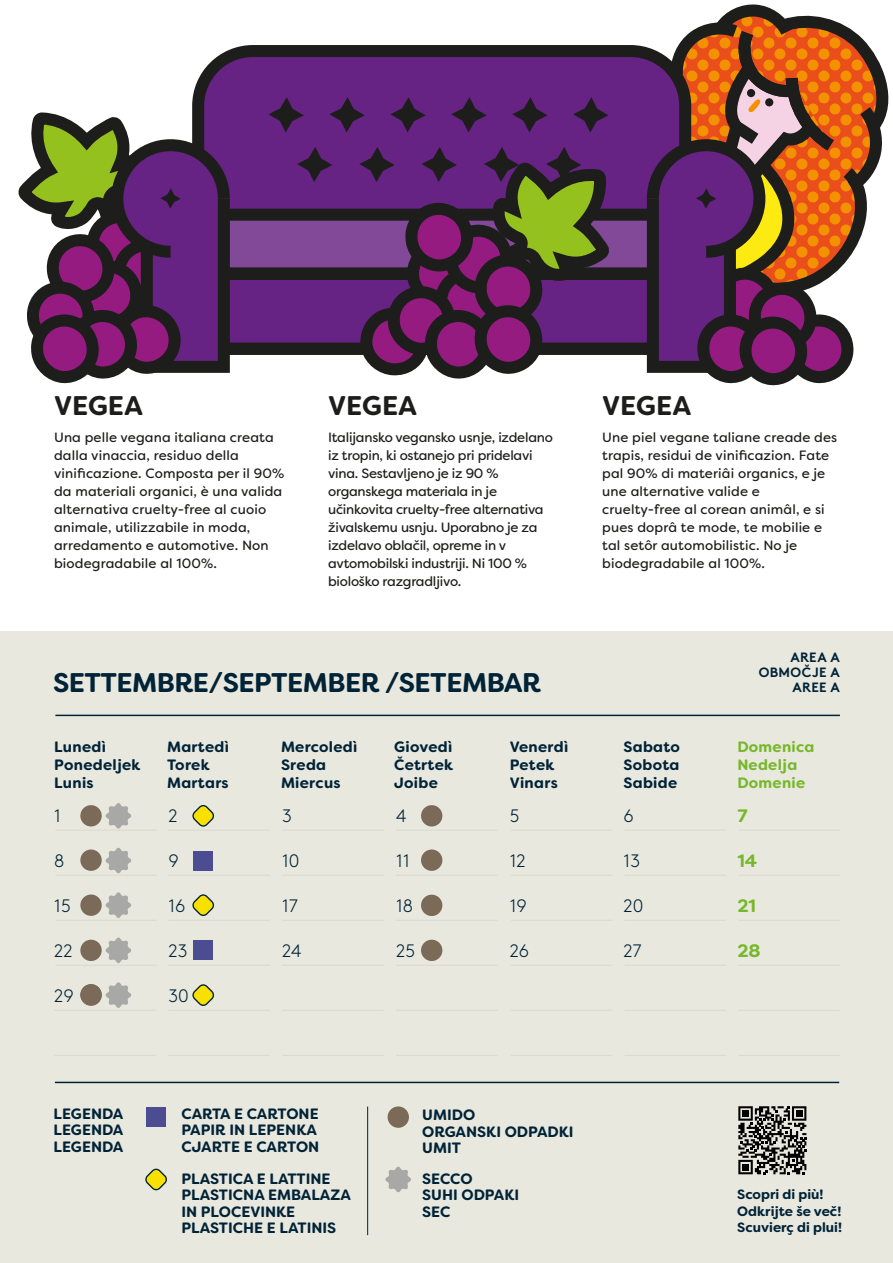
<style>
.page{position:relative;width:893px;height:1263px;background:#fff}
.page>*{position:absolute;margin:0;border:0;box-sizing:border-box;transform-origin:0 0}
.t1{font:700 27px "Filson Soft";letter-spacing:-.02em;color:#002337}
.t2{font:700 27px "Filson Soft";color:#1d1d1b}
.t3{font:300 18px "Brown";color:#002337}
.t4{font:700 18px "Filson Soft";color:#76b82b}
.t5{font:700 15px/16.5px "Filson Soft";color:#002337}
.t6{font:700 15px/18px "Filson Soft";letter-spacing:.02em;color:#002337}
.t7{font:700 15px/18px "Filson Soft";letter-spacing:.02em;color:#76b82b}
.t8{font:13.5px/18px "Filson Soft";letter-spacing:.01em;color:#1d1d1b}
.t9{font:13.5px/18px "Filson Soft";letter-spacing:-.02em;color:#1d1d1b}
.t10{font:700 13.5px/16.5px "Filson Soft";color:#002337}
.t11{font:700 13.5px/15px "Brown";letter-spacing:.02em;color:#002337;text-align:right}
</style>
<div class="page">
<div style="left:177px;top:274px;width:529px;height:75px;background:#662383"></div>
<div style="left:236px;top:163px;width:405px;height:46px;background:#662383"></div>
<div style="left:177px;top:215px;width:529px;height:59px;background:#814997;border-radius:19px"></div>
<div style="left:171px;top:209px;width:541px;height:71px;border:12px solid #1d1d1b;border-radius:19px"></div>
<div style="left:171px;top:268px;width:541px;height:87px;border:12px solid #1d1d1b"></div>
<svg style="left:297px;top:163px;width:35px;height:19px"></svg>
<svg style="left:205px;top:45px;width:436px;height:118px;background:#5a2371"></svg>
<svg style="left:641px;top:4px;width:248px;height:382px"></svg>
<svg style="left:18px;top:68px;width:218px;height:316px"></svg>
<svg style="left:353px;top:147px;width:266px;height:232px"></svg>
<div style="left:0;top:631px;width:893px;height:632px;background:#e9e8de"></div>
<hr style="left:55px;top:715px;width:785px;height:1px;background:#002337">
<hr style="left:55px;top:830px;width:102px;height:1px;background:#dad9d0">
<hr style="left:55px;top:875px;width:102px;height:1px;background:#dad9d0">
<hr style="left:55px;top:920px;width:102px;height:1px;background:#dad9d0">
<hr style="left:55px;top:965px;width:102px;height:1px;background:#dad9d0">
<hr style="left:54px;top:1010px;width:102px;height:1px;background:#dad9d0">
<hr style="left:54px;top:1055px;width:102px;height:1px;background:#dad9d0">
<hr style="left:168px;top:830px;width:102px;height:1px;background:#dad9d0">
<hr style="left:168px;top:875px;width:102px;height:1px;background:#dad9d0">
<hr style="left:168px;top:920px;width:102px;height:1px;background:#dad9d0">
<hr style="left:168px;top:965px;width:102px;height:1px;background:#dad9d0">
<hr style="left:168px;top:1010px;width:102px;height:1px;background:#dad9d0">
<hr style="left:168px;top:1055px;width:102px;height:1px;background:#dad9d0">
<hr style="left:282px;top:830px;width:102px;height:1px;background:#dad9d0">
<hr style="left:282px;top:875px;width:102px;height:1px;background:#dad9d0">
<hr style="left:282px;top:920px;width:102px;height:1px;background:#dad9d0">
<hr style="left:282px;top:965px;width:102px;height:1px;background:#dad9d0">
<hr style="left:282px;top:1010px;width:102px;height:1px;background:#dad9d0">
<hr style="left:282px;top:1055px;width:102px;height:1px;background:#dad9d0">
<hr style="left:396px;top:830px;width:101px;height:1px;background:#dad9d0">
<hr style="left:396px;top:875px;width:101px;height:1px;background:#dad9d0">
<hr style="left:396px;top:920px;width:101px;height:1px;background:#dad9d0">
<hr style="left:396px;top:965px;width:101px;height:1px;background:#dad9d0">
<hr style="left:396px;top:1010px;width:101px;height:1px;background:#dad9d0">
<hr style="left:396px;top:1055px;width:101px;height:1px;background:#dad9d0">
<hr style="left:511px;top:830px;width:101px;height:1px;background:#dad9d0">
<hr style="left:511px;top:875px;width:101px;height:1px;background:#dad9d0">
<hr style="left:511px;top:920px;width:101px;height:1px;background:#dad9d0">
<hr style="left:511px;top:965px;width:101px;height:1px;background:#dad9d0">
<hr style="left:511px;top:1010px;width:101px;height:1px;background:#dad9d0">
<hr style="left:511px;top:1055px;width:101px;height:1px;background:#dad9d0">
<hr style="left:625px;top:830px;width:101px;height:1px;background:#dad9d0">
<hr style="left:625px;top:875px;width:101px;height:1px;background:#dad9d0">
<hr style="left:625px;top:920px;width:101px;height:1px;background:#dad9d0">
<hr style="left:625px;top:965px;width:101px;height:1px;background:#dad9d0">
<hr style="left:625px;top:1010px;width:101px;height:1px;background:#dad9d0">
<hr style="left:625px;top:1055px;width:101px;height:1px;background:#dad9d0">
<hr style="left:738px;top:830px;width:102px;height:1px;background:#dad9d0">
<hr style="left:738px;top:875px;width:102px;height:1px;background:#dad9d0">
<hr style="left:738px;top:920px;width:102px;height:1px;background:#dad9d0">
<hr style="left:738px;top:965px;width:102px;height:1px;background:#dad9d0">
<hr style="left:738px;top:1010px;width:102px;height:1px;background:#dad9d0">
<hr style="left:738px;top:1055px;width:102px;height:1px;background:#dad9d0">
<svg style="left:738px;top:1106px;width:68px;height:68px"></svg>
<div style="left:742px;top:1164px;width:7px;height:6px;background:#010101"></div>
<hr style="left:367px;top:1106px;width:1px;height:129px;background:#002337">
<svg style="left:145px;top:1168px;width:22px;height:22px"></svg>
<div style="left:146px;top:1107px;width:20px;height:20px;background:#4b4c91"></div>
<div style="left:388px;top:1106px;width:21px;height:22px;background:#7b6a58;border-radius:50%"></div>
<hr style="left:55px;top:1082px;width:784px;height:1px;background:#002337">
<svg style="left:385px;top:1166px;width:26px;height:26px"></svg>
<div style="left:80px;top:849px;width:22px;height:22px;background:#7b6a58;border-radius:50%"></div>
<div style="left:421px;top:849px;width:21px;height:22px;background:#7b6a58;border-radius:50%"></div>
<div style="left:80px;top:894px;width:22px;height:22px;background:#7b6a58;border-radius:50%"></div>
<div style="left:421px;top:895px;width:21px;height:21px;background:#7b6a58;border-radius:50%"></div>
<div style="left:80px;top:940px;width:22px;height:21px;background:#7b6a58;border-radius:50%"></div>
<svg style="left:80px;top:984px;width:22px;height:22px"></svg>
<div style="left:421px;top:940px;width:21px;height:21px;background:#7b6a58;border-radius:50%"></div>
<div style="left:421px;top:805px;width:21px;height:21px;background:#7b6a58;border-radius:50%"></div>
<svg style="left:192px;top:805px;width:22px;height:22px"></svg>
<svg style="left:192px;top:894px;width:22px;height:22px"></svg>
<svg style="left:192px;top:984px;width:22px;height:22px"></svg>
<div style="left:193px;top:851px;width:20px;height:19px;background:#4b4c91"></div>
<div style="left:193px;top:940px;width:20px;height:20px;background:#4b4c91"></div>
<svg style="left:105px;top:847px;width:26px;height:26px"></svg>
<div style="left:80px;top:805px;width:22px;height:21px;background:#7b6a58;border-radius:50%"></div>
<svg style="left:105px;top:803px;width:26px;height:26px"></svg>
<svg style="left:105px;top:892px;width:26px;height:26px"></svg>
<svg style="left:105px;top:937px;width:26px;height:26px"></svg>
<svg style="left:105px;top:982px;width:26px;height:26px"></svg>
<div style="left:80px;top:984px;width:22px;height:21px;background:#7b6a58;border-radius:50%"></div>
<h1 class="t2" style="left:54px;top:388px;width:91px">VEGEA</h1>
<p class="t8" style="left:54px;top:428px;width:232px">Una pelle vegana italiana creata dalla vinaccia, residuo della vinificazione. Composta per il 90% da materiali organici, è una valida alternativa cruelty-free al cuoio animale, utilizzabile in moda, arredamento e automotive. Non biodegradabile al 100%.</p>
<h1 class="t2" style="left:328px;top:388px;width:91px">VEGEA</h1>
<p class="t9" style="left:328px;top:428px;width:226px">Italijansko vegansko usnje, izdelano iz tropin, ki ostanejo pri pridelavi vina. Sestavljeno je iz 90 % organskega materiala in je učinkovita cruelty-free alternativa živalskemu usnju. Uporabno je za izdelavo oblačil, opreme in v avtomobilski industriji. Ni 100 % biološko razgradljivo.</p>
<h1 class="t1" style="left:53px;top:665px;width:490px">SETTEMBRE/SEPTEMBER /SETEMBAR</h1>
<h1 class="t2" style="left:602px;top:388px;width:91px">VEGEA</h1>
<p class="t8" style="left:602px;top:428px;width:237px">Une piel vegane taliane creade des trapis, residui de vinificazion. Fate pal 90% di materiâi organics, e je une alternative valide e cruelty-free al corean animâl, e si pues doprâ te mode, te mobilie e tal setôr automobilistic. No je biodegradabile al 100%.</p>
<p class="t11" style="left:759px;top:648px;width:82px">AREA A<br>OBMOČJE A<br>AREE A</p>
<p class="t6" style="left:54px;top:738px;width:88px">Lunedì<br>Ponedeljek<br>Lunis</p>
<p class="t6" style="left:167px;top:738px;width:63px">Martedì<br>Torek<br>Martars</p>
<p class="t6" style="left:281px;top:738px;width:78px">Mercoledì<br>Sreda<br>Miercus</p>
<p class="t5" style="left:394px;top:738px;width:60px;line-height:18px;text-align:justify">Giovedì Četrtek Joibe</p>
<p class="t6" style="left:510px;top:738px;width:60px">Venerdì<br>Petek<br>Vinars</p>
<p class="t5" style="left:623px;top:738px;width:58px;line-height:18px;text-align:justify">Sabato Sobota Sabide</p>
<p class="t7" style="left:737px;top:738px;width:79px">Domenica<br>Nedelja<br>Domenie</p>
<h2 class="t3" style="left:54px;top:802px;width:8px">1</h2>
<h2 class="t3" style="left:54px;top:847px;width:12px">8</h2>
<h2 class="t3" style="left:54px;top:892px;width:18px">15</h2>
<h2 class="t3" style="left:54px;top:937px;width:20px">22</h2>
<h2 class="t3" style="left:54px;top:982px;width:21px">29</h2>
<p class="t5" style="left:54px;top:1105px;width:71px;text-align:justify">LEGENDA LEGENDA LEGENDA</p>
<h2 class="t3" style="left:168px;top:802px;width:11px">2</h2>
<h2 class="t3" style="left:168px;top:847px;width:12px">9</h2>
<h2 class="t3" style="left:168px;top:892px;width:19px">16</h2>
<h2 class="t3" style="left:168px;top:937px;width:21px">23</h2>
<h2 class="t3" style="left:168px;top:982px;width:22px">30</h2>
<h2 class="t3" style="left:282px;top:802px;width:11px">3</h2>
<h2 class="t3" style="left:282px;top:847px;width:19px">10</h2>
<h2 class="t3" style="left:282px;top:892px;width:18px">17</h2>
<h2 class="t3" style="left:282px;top:937px;width:21px">24</h2>
<p class="t5" style="left:181px;top:1105px;width:139px">CARTA E CARTONE<br>PAPIR IN LEPENKA<br>CJARTE E CARTON</p>
<p class="t5" style="left:181px;top:1170px;width:171px">PLASTICA E LATTINE<br>PLASTICNA EMBALAZA<br>IN PLOCEVINKE<br>PLASTICHE E LATINIS</p>
<h2 class="t3" style="left:396px;top:802px;width:12px">4</h2>
<h2 class="t3" style="left:396px;top:847px;width:15px">11</h2>
<h2 class="t3" style="left:396px;top:892px;width:19px">18</h2>
<h2 class="t3" style="left:396px;top:937px;width:21px">25</h2>
<h2 class="t3" style="left:510px;top:802px;width:11px">5</h2>
<h2 class="t3" style="left:510px;top:847px;width:18px">12</h2>
<h2 class="t3" style="left:510px;top:892px;width:19px">19</h2>
<h2 class="t3" style="left:510px;top:937px;width:21px">26</h2>
<p class="t5" style="left:422px;top:1106px;width:153px">UMIDO<br>ORGANSKI ODPADKI<br>UMIT</p>
<p class="t5" style="left:422px;top:1170px;width:98px">SECCO<br>SUHI ODPAKI<br>SEC</p>
<h2 class="t3" style="left:624px;top:802px;width:12px">6</h2>
<h2 class="t3" style="left:624px;top:847px;width:18px">13</h2>
<h2 class="t3" style="left:624px;top:892px;width:21px">20</h2>
<h2 class="t3" style="left:624px;top:937px;width:20px">27</h2>
<h2 class="t4" style="left:737px;top:804px;width:12px">7</h2>
<h2 class="t4" style="left:737px;top:849px;width:21px">14</h2>
<h2 class="t4" style="left:737px;top:894px;width:20px">21</h2>
<h2 class="t4" style="left:737px;top:939px;width:25px">28</h2>
<p class="t10" style="left:737px;top:1186px;width:106px">Scopri di più!<br>Odkrijte še več!<br>Scuvierç di plui!</p>
</div>
